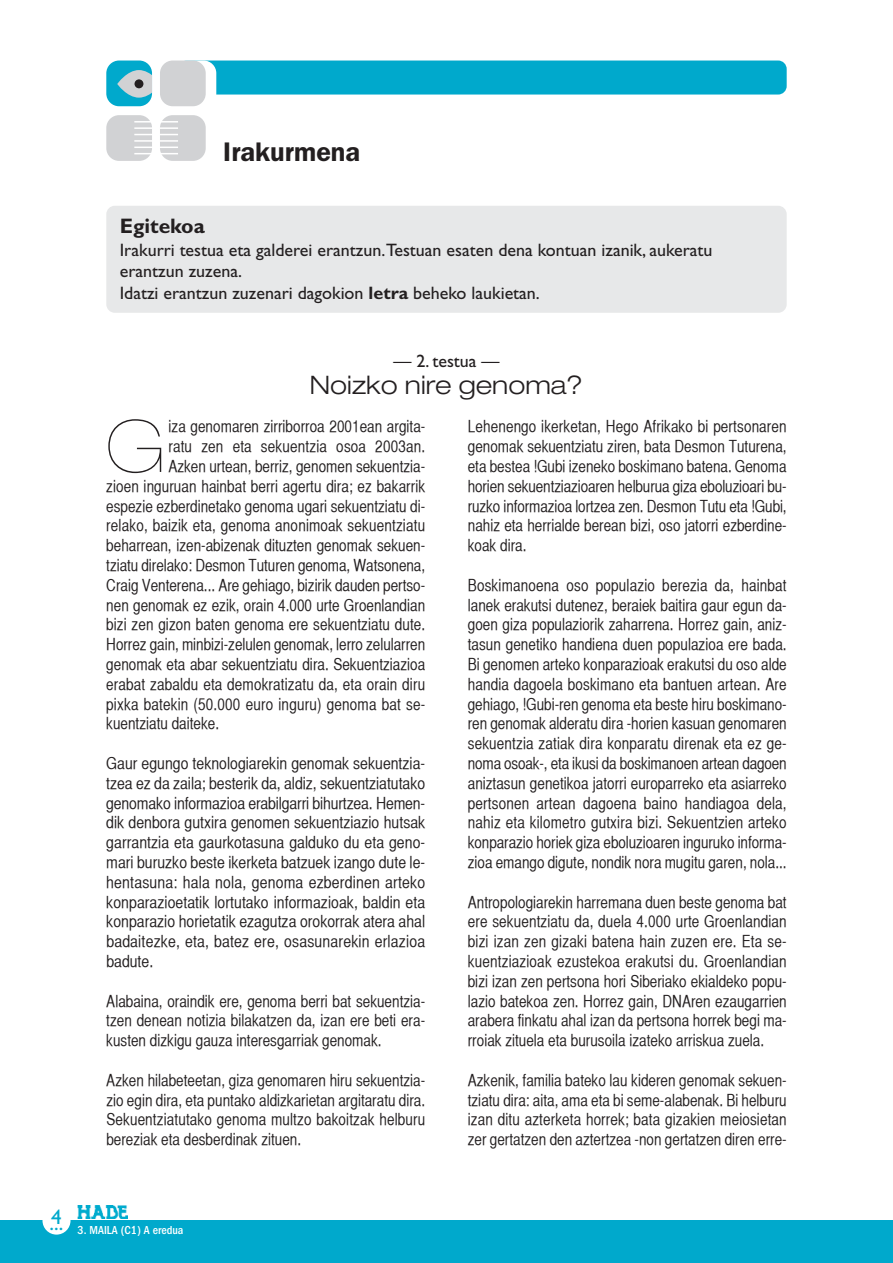
<style>
.page{position:relative;width:893px;height:1263px;background:#fff}
.page>*{position:absolute;margin:0;border:0;box-sizing:border-box;transform-origin:0 0}
.t1{font:200 expanded 72.3px "Helvetica Neue LT Std";color:#231f20}
.t2{font:600 27px "Franklin Gothic";color:#231f20}
.t3{font:300 expanded 25.5px "Helvetica Neue LT Std";color:#231f20}
.t4{font:700 21px "Gill Sans";color:#231f20}
.t5{font:18px/21.6px "Gill Sans";color:#231f20}
.t6{font:16.5px/19.8px "Helvetica CY Plain";color:#231f20;text-align:justify}
.t7{font:16.5px/19.8px "Helvetica CY Plain";color:#231f20;text-align:justify;scale:1.04 1}
.t8{font:500 condensed 12px "Franklin Gothic";color:#fff}
.s1{font-weight:700}
</style>
<div class="page">
<div style="left:178px;top:61px;width:609px;height:34px;background:#00a9cc;border-radius:9px"></div>
<div style="left:171px;top:61px;width:45px;height:45px;background:#fff;border-radius:13px"></div>
<div style="left:0;top:1220px;width:893px;height:43px;background:#00a9cc"></div>
<div style="left:43px;top:1206px;width:28px;height:28px;background:#fff;border-radius:50%"></div>
<svg style="left:78px;top:1218px;width:50px;height:1px"></svg>
<img style="left:78px;top:1205px;width:50px;height:13px">
<div style="left:106px;top:61px;width:46px;height:45px;background:#00a9cc;border-radius:13px"></div>
<svg style="left:117px;top:70px;width:35px;height:28px"></svg>
<div style="left:135px;top:79px;width:8px;height:9px;background:#231f20;border-radius:50%"></div>
<div style="left:160px;top:61px;width:46px;height:45px;background:#d1d2d4;border-radius:13px"></div>
<div style="left:106px;top:115px;width:46px;height:46px;background:#d1d2d4;border-radius:13px"></div>
<div style="left:160px;top:115px;width:46px;height:46px;background:#d1d2d4;border-radius:13px"></div>
<hr style="left:134px;top:121px;width:44px;height:2px;background:#fff">
<hr style="left:134px;top:127px;width:44px;height:2px;background:#fff">
<hr style="left:134px;top:134px;width:44px;height:1px;background:#fff">
<hr style="left:134px;top:140px;width:44px;height:2px;background:#fff">
<hr style="left:134px;top:147px;width:44px;height:1px;background:#fff">
<hr style="left:134px;top:153px;width:44px;height:1px;background:#fff">
<div style="left:106px;top:206px;width:681px;height:107px;background:#e7e8e9;border-radius:9px"></div>
<h2 class="t2" style="left:223px;top:142px;width:138px">Irakurmena</h2>
<p class="t4" style="left:120px;top:218px;width:87px">Egitekoa</p>
<p class="t5" style="left:120px;top:241px;width:594px">Irakurri testua eta galderei erantzun.Testuan esaten dena kontuan izanik, aukeratu erantzun zuzena.<br>Idatzi erantzun zuzenari dagokion <span class="s1">letra</span> beheko laukietan.</p>
<p class="t5" style="left:393px;top:351px;width:108px">— 2. testua —</p>
<h3 class="t3" style="left:310px;top:375px;width:275px">Noizko nire genoma?</h3>
<h1 class="t1" style="left:106px;top:420px;width:60px">G</h1>
<p class="t6" style="left:169px;top:418px;width:258px">iza genomaren zirriborroa 2001ean argita-</p>
<p class="t6" style="left:168px;top:438px;width:258px">ratu zen eta sekuentzia osoa 2003an.</p>
<p class="t6" style="left:168px;top:458px;width:258px">Azken urtean, berriz, genomen sekuentzia-</p>
<p class="t6" style="left:106px;top:478px;width:320px">zioen inguruan hainbat berri agertu dira; ez bakarrik</p>
<p class="t6" style="left:106px;top:497px;width:320px">espezie ezberdinetako genoma ugari sekuentziatu di-</p>
<p class="t6" style="left:106px;top:517px;width:320px">relako, baizik eta, genoma anonimoak sekuentziatu</p>
<p class="t6" style="left:106px;top:537px;width:320px">beharrean, izen-abizenak dituzten genomak sekuen-</p>
<p class="t6" style="left:106px;top:557px;width:320px">tziatu direlako: Desmon Tuturen genoma, Watsonena,</p>
<p class="t6" style="left:106px;top:577px;width:320px">Craig Venterena... Are gehiago, bizirik dauden pertso-</p>
<p class="t6" style="left:106px;top:596px;width:320px">nen genomak ez ezik, orain 4.000 urte Groenlandian</p>
<p class="t6" style="left:106px;top:616px;width:320px">bizi zen gizon baten genoma ere sekuentziatu dute.</p>
<p class="t6" style="left:106px;top:636px;width:320px">Horrez gain, minbizi-zelulen genomak, lerro zelularren</p>
<p class="t6" style="left:106px;top:656px;width:320px">genomak eta abar sekuentziatu dira. Sekuentziazioa</p>
<p class="t6" style="left:106px;top:676px;width:320px">erabat zabaldu eta demokratizatu da, eta orain diru</p>
<p class="t6" style="left:106px;top:695px;width:320px">pixka batekin (50.000 euro inguru) genoma bat se-</p>
<p class="t6" style="left:106px;top:715px;width:114px">kuentziatu daiteke.</p>
<p class="t7" style="left:106px;top:755px;width:308px">Gaur egungo teknologiarekin genomak sekuentzia&shy;tzea ez da zaila; besterik da, aldiz, sekuentziatutako genomako informazioa erabilgarri bihurtzea. Hemen&shy;dik denbora gutxira genomen sekuentziazio hutsak garrantzia eta gaurkotasuna galduko du eta geno&shy;mari buruzko beste ikerketa batzuek izango dute le&shy;hentasuna: hala nola, genoma ezberdinen arteko konparazioetatik lortutako informazioak, baldin eta konparazio horietatik ezagutza orokorrak atera ahal badaitezke, eta, batez ere, osasunarekin erlazioa badute.</p>
<p class="t6" style="left:106px;top:992px;width:320px">Alabaina, oraindik ere, genoma berri bat sekuentzia&shy;tzen denean notizia bilakatzen da, izan ere beti era&shy;kusten dizkigu gauza interesgarriak genomak.</p>
<p class="t6" style="left:106px;top:1072px;width:320px">Azken hilabeteetan, giza genomaren hiru sekuentzia&shy;zio egin dira, eta puntako aldizkarietan argitaratu dira.<br>Sekuentziatutako genoma multzo bakoitzak helburu bereziak eta desberdinak zituen.</p>
<p class="t8" style="left:50px;top:1226px;width:135px"><sup>4...</sup> 3. MAILA (C1) A eredua</p>
<p class="t6" style="left:468px;top:418px;width:320px">Lehenengo ikerketan, Hego Afrikako bi pertsonaren genomak sekuentziatu ziren, bata Desmon Tuturena, eta bestea !Gubi izeneko boskimano batena. Genoma horien sekuentziazioaren helburua giza eboluzioari bu&shy;ruzko informazioa lortzea zen. Desmon Tutu eta !Gubi, nahiz eta herrialde berean bizi, oso jatorri ezberdine&shy;koak dira.</p>
<p class="t6" style="left:468px;top:577px;width:320px">Boskimanoena oso populazio berezia da, hainbat lanek erakutsi dutenez, beraiek baitira gaur egun da&shy;goen giza populaziorik zaharrena. Horrez gain, aniz&shy;tasun genetiko handiena duen populazioa ere bada.<br>Bi genomen arteko konparazioak erakutsi du oso alde handia dagoela boskimano eta bantuen artean. Are gehiago, !Gubi-ren genoma eta beste hiru boskimano&shy;ren genomak alderatu dira -horien kasuan genomaren sekuentzia zatiak dira konparatu direnak eta ez ge&shy;noma osoak-, eta ikusi da boskimanoen artean dagoen aniztasun genetikoa jatorri europarreko eta asiarreko pertsonen artean dagoena baino handiagoa dela, nahiz eta kilometro gutxira bizi. Sekuentzien arteko konparazio horiek giza eboluzioaren inguruko informa&shy;zioa emango digute, nondik nora mugitu garen, nola...</p>
<p class="t6" style="left:468px;top:893px;width:320px">Antropologiarekin harremana duen beste genoma bat ere sekuentziatu da, duela 4.000 urte Groenlandian bizi izan zen gizaki batena hain zuzen ere. Eta se&shy;kuentziazioak ezustekoa erakutsi du. Groenlandian bizi izan zen pertsona hori Siberiako ekialdeko popu&shy;lazio batekoa zen. Horrez gain, DNAren ezaugarrien arabera finkatu ahal izan da pertsona horrek begi ma&shy;rroiak zituela eta burusoila izateko arriskua zuela.</p>
<p class="t6" style="left:468px;top:1072px;width:320px">Azkenik, familia bateko lau kideren genomak sekuen&shy;tziatu dira: aita, ama eta bi seme-alabenak. Bi helburu izan ditu azterketa horrek; bata gizakien meiosietan zer gertatzen den aztertzea -non gertatzen diren erre-</p>
</div>
